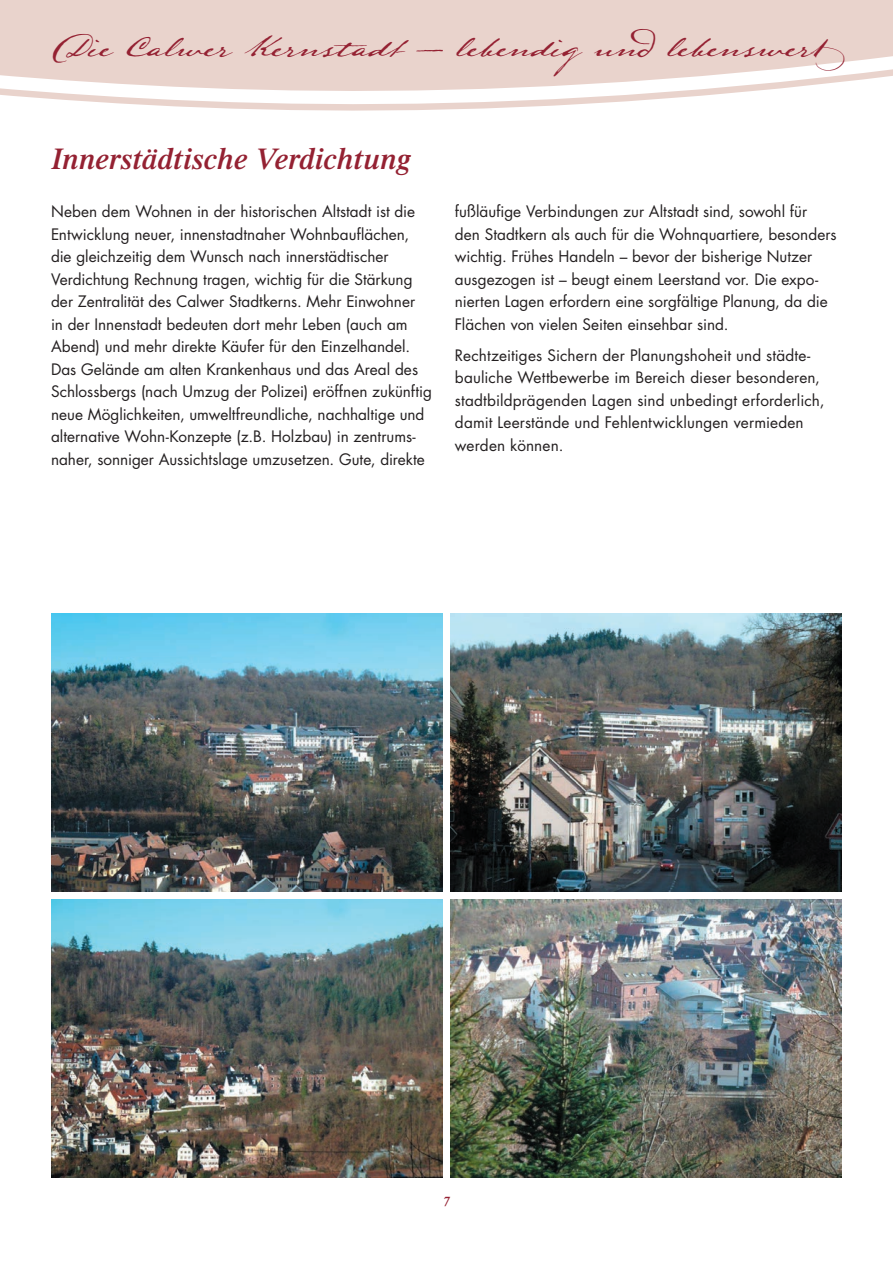
<style>
.page{position:relative;width:893px;height:1263px;background:#fff}
.page>*{position:absolute;margin:0;border:0;box-sizing:border-box;transform-origin:0 0}
.t1{font:italic 600 30px "Times LT Std";color:#942132}
.t2{font:28.2px "Lamar Pen";letter-spacing:.005em;color:#942132}
.t3{font:15.3px/22.5px "Futura Std";color:#231f20}
.t4{font:italic 600 13.5px "Times LT Std";color:#942132}
</style>
<div class="page">
<svg style="left:0;top:0;width:893px;height:111px;fill:#e9d3cc"></svg>
<img style="left:451px;top:899px;width:391px;height:279px">
<img style="left:51px;top:899px;width:391px;height:279px">
<img style="left:451px;top:613px;width:391px;height:278px">
<img style="left:51px;top:613px;width:391px;height:278px">
<h2 class="t2" style="left:51px;top:29px;width:792px">Die Calwer Kernstadt – lebendig und lebenswert</h2>
<h1 class="t1" style="left:51px;top:142px;width:361px">Innerstädtische Verdichtung</h1>
<p class="t3" style="left:51px;top:201px;width:382px">Neben dem Wohnen in der historischen Altstadt ist die Entwicklung neuer, innenstadtnaher Wohnbauflächen, die gleichzeitig dem Wunsch nach innerstädtischer Verdichtung Rechnung tragen, wichtig für die Stärkung der Zentralität des Calwer Stadtkerns. Mehr Einwohner<br>in der Innenstadt bedeuten dort mehr Leben (auch am Abend) und mehr direkte Käufer für den Einzelhandel.<br>Das Gelände am alten Krankenhaus und das Areal des Schlossbergs (nach Umzug der Polizei) eröffnen zukünftig neue Möglichkeiten, umweltfreundliche, nachhaltige und alternative Wohn-Konzepte (z. B. Holzbau) in zentrums&shy;naher, sonniger Aussichtslage umzusetzen. Gute, direkte</p>
<p class="t3" style="left:455px;top:201px;width:383px">fußläufige Verbindungen zur Altstadt sind, sowohl für<br>den Stadtkern als auch für die Wohnquartiere, besonders wichtig. Frühes Handeln – bevor der bisherige Nutzer ausgezogen ist – beugt einem Leerstand vor. Die expo&shy;nierten Lagen erfordern eine sorgfältige Planung, da die Flächen von vielen Seiten einsehbar sind.</p>
<p class="t3" style="left:455px;top:344px;width:371px">Rechtzeitiges Sichern der Planungshoheit und städte&shy;bauliche Wettbewerbe im Bereich dieser besonderen, stadtbildprägenden Lagen sind unbedingt erforderlich, damit Leerstände und Fehlentwicklungen vermieden werden können.</p>
<p class="t4" style="left:443px;top:1194px;width:8px">7</p>
</div>
